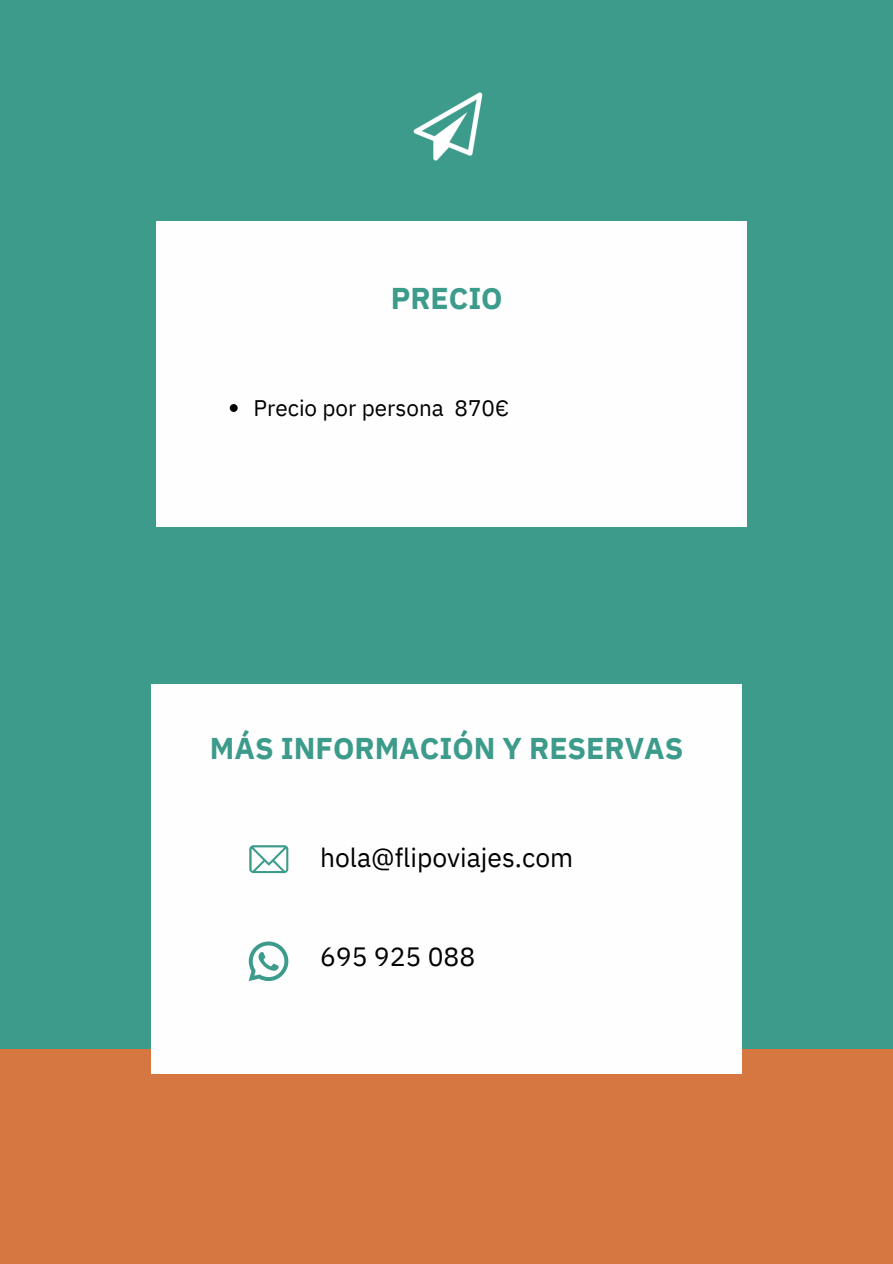
<style>
.page{position:relative;width:893px;height:1264px;background:#fff}
.page>*{position:absolute;margin:0;border:0;box-sizing:border-box;transform-origin:0 0}
.t1{font:700 30px "IBM Plex Sans";color:#3c9b8b}
.t2{font:26.4px "IBM Plex Sans";color:#000}
.t3{font:22.5px "IBM Plex Sans";color:#000}
</style>
<div class="page">
<div style="left:0;top:0;width:892px;height:1263px;background:#3c9b8b"></div>
<div style="left:0;top:1049px;width:892px;height:214px;background:#d67640"></div>
<img style="left:413px;top:92px;width:70px;height:69px">
<div style="left:151px;top:684px;width:590px;height:389px;background:#fefefe"></div>
<svg style="left:249px;top:941px;width:39px;height:39px"></svg>
<div style="left:157px;top:221px;width:590px;height:306px;background:#fefefe"></div>
<svg style="left:230px;top:404px;width:8px;height:8px"></svg>
<svg style="left:249px;top:845px;width:39px;height:28px"></svg>
<p class="t1" style="left:390px;top:263px;width:113px">PRECIO</p>
<p class="t1" style="left:390px;top:279px;width:113px">PRECIO</p>
<h1 class="t3" style="left:253px;top:393px;width:257px">Precio por persona 870€</h1>
<h1 class="t1" style="left:210px;top:728px;width:475px">MÁS INFORMACIÓN Y RESERVAS</h1>
<h1 class="t2" style="left:320px;top:839px;width:255px">hola@flipoviajes.com</h1>
<p class="t2" style="left:320px;top:938px;width:157px">695 925 088</p>
</div>
